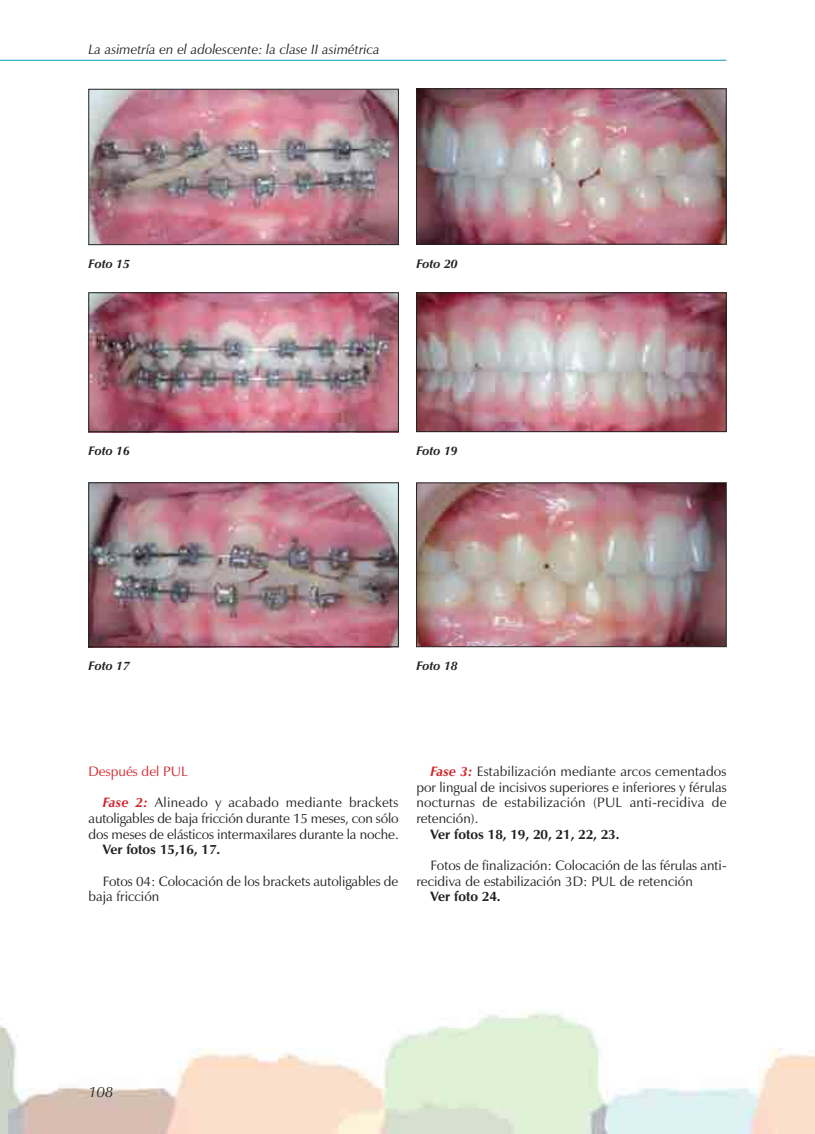
<style>
.page{position:relative;width:815px;height:1134px;background:#fff}
.page>*{position:absolute;margin:0;border:0;box-sizing:border-box;transform-origin:0 0}
.t1{font:italic 15px "Zapf Humanist 601 BT";color:#231f20}
.t2{font:13.75px/15.6px "Zapf Humanist 601 BT";color:#231f20;text-align:justify}
.t3{font:700 13.75px "Zapf Humanist 601 BT";color:#231f20}
.t4{font:italic 13.75px "Zapf Humanist 601 BT";color:#231f20}
.t5{font:13.75px "Zapf Humanist 601 BT";color:#d2232a}
.t6{font:italic 700 12.5px "Zapf Humanist 601 BT";color:#231f20}
.s1{font-weight:700;font-style:italic;color:#d2232a}
</style>
<div class="page">
<img style="left:0;top:1012px;width:815px;height:122px">
<hr style="left:0;top:60px;width:726px;height:1px;background:#009cbd">
<img style="left:91px;top:91px;width:306px;height:152px">
<div style="left:89px;top:89px;width:310px;height:156px;border:1px solid #231f20"></div>
<img style="left:91px;top:295px;width:306px;height:135px">
<div style="left:89px;top:293px;width:310px;height:139px;border:1px solid #231f20"></div>
<img style="left:91px;top:485px;width:306px;height:160px">
<div style="left:89px;top:483px;width:310px;height:164px;border:1px solid #231f20"></div>
<img style="left:418px;top:485px;width:306px;height:160px">
<div style="left:416px;top:483px;width:310px;height:164px;border:1px solid #231f20"></div>
<img style="left:418px;top:295px;width:306px;height:135px">
<div style="left:416px;top:293px;width:310px;height:139px;border:1px solid #231f20"></div>
<img style="left:418px;top:91px;width:306px;height:151px">
<div style="left:416px;top:89px;width:310px;height:155px;border:1px solid #231f20"></div>
<p class="t4" style="left:89px;top:44px;width:292px">La asimetría en el adolescente: la clase II asimétrica</p>
<p class="t6" style="left:89px;top:258px;width:43px">Foto 15</p>
<p class="t6" style="left:89px;top:445px;width:43px">Foto 16</p>
<p class="t6" style="left:416px;top:258px;width:43px">Foto 20</p>
<p class="t6" style="left:416px;top:445px;width:43px">Foto 19</p>
<p class="t6" style="left:89px;top:661px;width:43px">Foto 17</p>
<p class="t6" style="left:416px;top:661px;width:43px">Foto 18</p>
<p class="t5" style="left:89px;top:766px;width:101px">Después del PUL</p>
<p class="t2" style="left:89px;top:796px;width:312px;text-indent:14px"><span class="s1">Fase 2:</span> Alineado y acabado mediante brackets autoligables de baja fricción durante 15 meses, con sólo dos meses de elásticos intermaxilares durante la noche.</p>
<p class="t3" style="left:103px;top:843px;width:119px">Ver fotos 15,16, 17.</p>
<p class="t2" style="left:89px;top:874px;width:311px;text-indent:14px">Fotos 04: Colocación de los brackets autoligables de baja fricción</p>
<p class="t2" style="left:416px;top:765px;width:312px;text-indent:14px"><span class="s1">Fase 3:</span> Estabilización mediante arcos cementados por lingual de incisivos superiores e inferiores y férulas nocturnas de estabilización (PUL anti-recidiva de retención).</p>
<p class="t3" style="left:431px;top:828px;width:191px">Ver fotos 18, 19, 20, 21, 22, 23.</p>
<p class="t2" style="left:416px;top:859px;width:312px;text-indent:14px">Fotos de finalización: Colocación de las férulas anti&shy;recidiva de estabilización 3D: PUL de retención</p>
<p class="t3" style="left:431px;top:890px;width:72px">Ver foto 24.</p>
<p class="t1" style="left:89px;top:1086px;width:26px">108</p>
</div>
